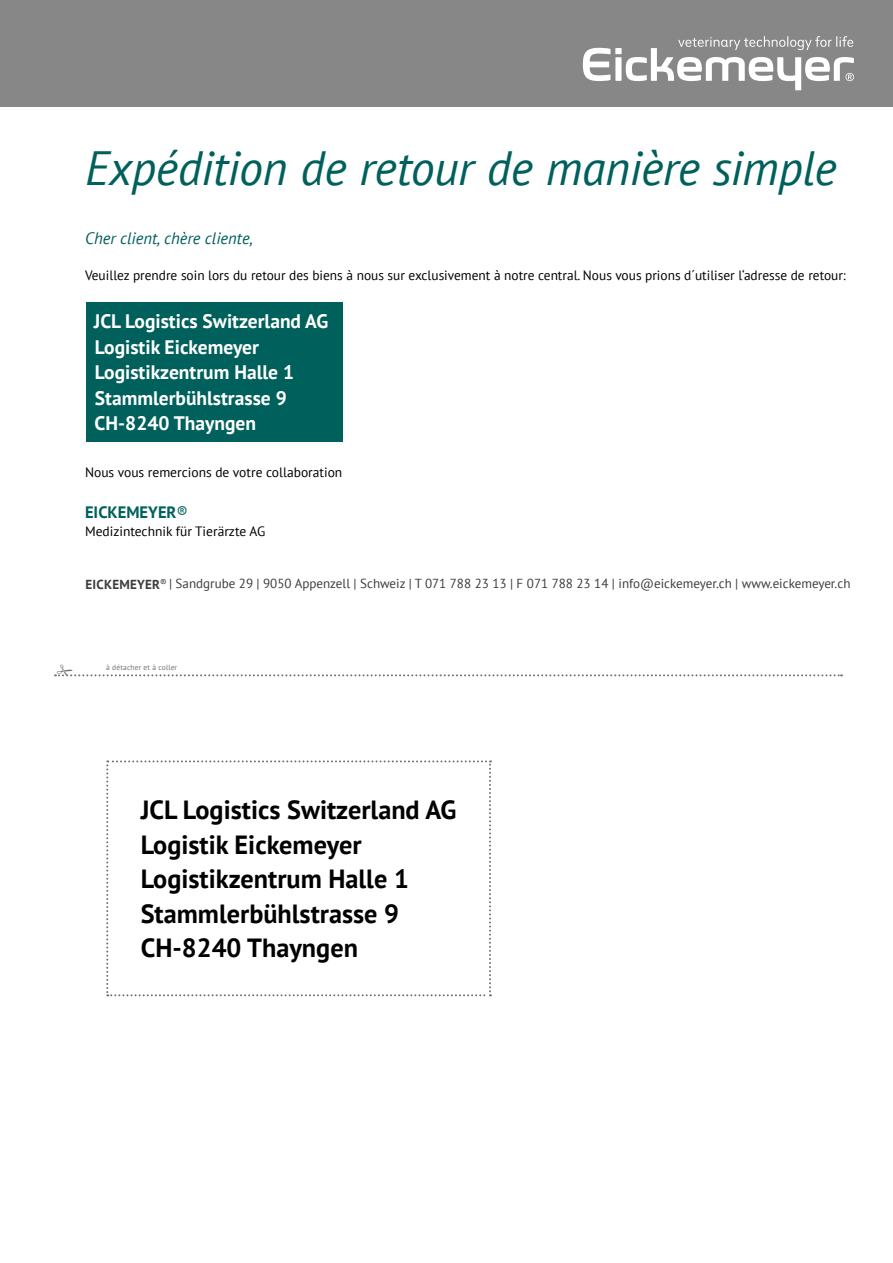
<style>
.page{position:relative;width:893px;height:1263px;background:#fff}
.page>*{position:absolute;margin:0;border:0;box-sizing:border-box;transform-origin:0 0}
.t1{font:italic 48px "PT Sans";letter-spacing:-.01em;color:#00605b}
.t2{font:700 26.25px/34.5px "PT Sans";color:#000}
.t3{font:700 19.5px/25.5px "PT Sans";color:#fff}
.t4{font:italic 16.5px "PT Sans";color:#00605b}
.t5{font:700 16.5px "PT Sans";color:#00605b}
.t6{font:13.5px "PT Sans";color:#000}
.t7{font:13.05px "PT Sans";color:#3c3c3b}
.t8{font:7.5px "PT Sans";letter-spacing:.02em;color:#706f6f}
.s1{font-weight:400}
.s2{font-weight:700}
.s3{font-style:italic;font-size:9.75px}
</style>
<div class="page">
<div style="left:0;top:0;width:893px;height:106px;background:#878787"></div>
<svg style="left:583px;top:36px;width:271px;height:54px"></svg>
<div style="left:86px;top:302px;width:256px;height:139px;background:#00605b"></div>
<svg style="left:106px;top:760px;width:385px;height:236px"></svg>
<svg style="left:55px;top:674px;width:787px;height:2px"></svg>
<h1 class="t1" style="left:85px;top:137px;width:753px">Expédition de retour de manière simple</h1>
<p class="t4" style="left:85px;top:228px;width:169px">Cher client, chère cliente,</p>
<p class="t6" style="left:85px;top:267px;width:762px">Veuillez prendre soin lors du retour des biens à nous sur exclusivement à notre central. Nous vous prions d´utiliser l‘adresse de retour:</p>
<h3 class="t3" style="left:94px;top:308px;width:236px">JCL Logistics Switzerland AG<br>Logistik Eickemeyer<br>Logistikzentrum Halle 1<br>Stammlerbühlstrasse 9<br>CH-8240 Thayngen</h3>
<p class="t6" style="left:85px;top:464px;width:259px">Nous vous remercions de votre collaboration</p>
<p class="t5" style="left:85px;top:502px;width:105px">EICKEMEYER<span class="s1">®</span></p>
<p class="t6" style="left:85px;top:523px;width:182px">Medizintechnik für Tierärzte AG</p>
<p class="t7" style="left:86px;top:575px;width:766px"><span class="s2">EICKEMEYER</span><span class="s3">®</span> | Sandgrube 29 | 9050 Appenzell | Schweiz | T 071 788 23 13 | F 071 788 23 14 | info@eickemeyer.ch | www.eickemeyer.ch</p>
<p class="t8" style="left:106px;top:663px;width:72px">à détacher et à coller</p>
<h2 class="t2" style="left:141px;top:792px;width:317px">JCL Logistics Switzerland AG<br>Logistik Eickemeyer<br>Logistikzentrum Halle 1<br>Stammlerbühlstrasse 9<br>CH-8240 Thayngen</h2>
</div>
